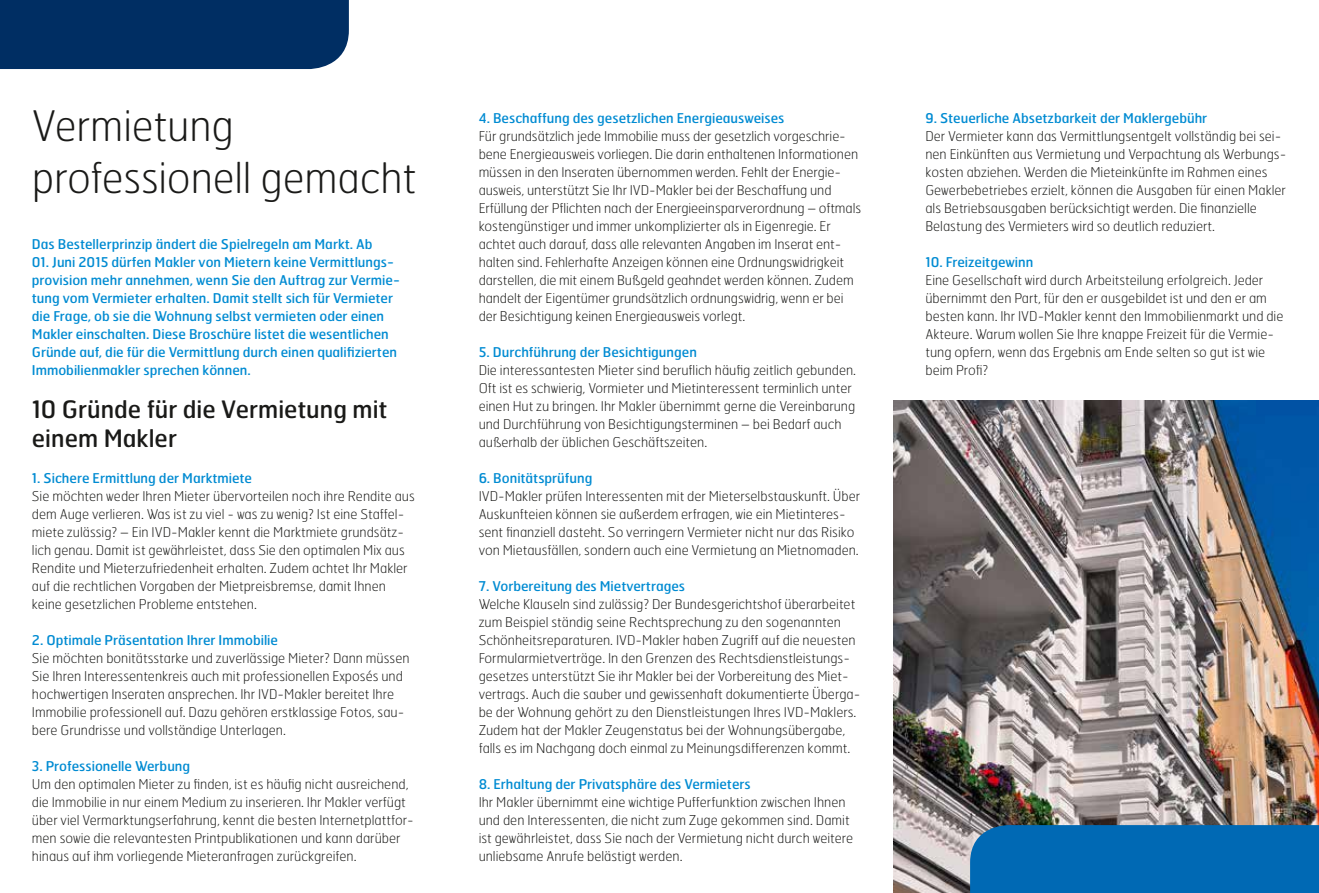
<style>
.page{position:relative;width:1319px;height:893px;background:#fff}
.page>*{position:absolute;margin:0;border:0;box-sizing:border-box;transform-origin:0 0}
.t1{font:100 42px/52.5px "Hermes";letter-spacing:-.005em;color:#1a1a18}
.t2{font:24px/28.8px "Hermes";color:#1a1a18}
.t3{font:100 13.5px/18px "Hermes";color:#1a1a18}
.t4{font:13.5px/18px "Hermes";color:#008bd2}
</style>
<div class="page">
<img style="left:893px;top:400px;width:425px;height:493px">
<div style="left:0;top:0;width:349px;height:69px;background:#002e63"></div>
<div style="left:969px;top:825px;width:349px;height:68px;background:#0069b4"></div>
<h1 class="t1" style="left:32px;top:98px;width:386px">Vermietung professionell gemacht</h1>
<p class="t4" style="left:32px;top:234px;width:342px">Das Bestellerprinzip ändert die Spielregeln am Markt. Ab</p>
<p class="t4" style="left:32px;top:252px;width:369px">01. Juni 2015 dürfen Makler von Mietern keine Vermittlungs&shy;provision mehr annehmen, wenn Sie den Auftrag zur Vermie&shy;tung vom Vermieter erhalten. Damit stellt sich für Vermieter die Frage, ob sie die Wohnung selbst vermieten oder einen Makler einschalten. Diese Broschüre listet die wesentlichen Gründe auf, die für die Vermittlung durch einen qualifizierten Immobilienmakler sprechen können.</p>
<h2 class="t2" style="left:32px;top:394px;width:357px">10 Gründe für die Vermietung mit einem Makler</h2>
<p class="t4" style="left:32px;top:469px;width:222px">1. Sichere Ermittlung der Marktmiete</p>
<p class="t3" style="left:32px;top:487px;width:384px">Sie möchten weder Ihren Mieter übervorteilen noch ihre Rendite aus dem Auge verlieren. Was ist zu viel - was zu wenig? Ist eine Staffel&shy;miete zulässig? – Ein IVD-Makler kennt die Marktmiete grundsätz&shy;lich genau. Damit ist gewährleistet, dass Sie den optimalen Mix aus Rendite und Mieterzufriedenheit erhalten. Zudem achtet Ihr Makler auf die rechtlichen Vorgaben der Mietpreisbremse, damit Ihnen keine gesetzlichen Probleme entstehen.</p>
<p class="t4" style="left:32px;top:631px;width:248px">2. Optimale Präsentation Ihrer Immobilie</p>
<p class="t3" style="left:32px;top:649px;width:379px">Sie möchten bonitätsstarke und zuverlässige Mieter? Dann müssen Sie Ihren Interessentenkreis auch mit professionellen Exposés und hochwertigen Inseraten ansprechen. Ihr IVD-Makler bereitet Ihre Immobilie professionell auf. Dazu gehören erstklassige Fotos, sau&shy;bere Grundrisse und vollständige Unterlagen.</p>
<p class="t4" style="left:32px;top:757px;width:160px">3. Professionelle Werbung</p>
<p class="t3" style="left:32px;top:775px;width:383px">Um den optimalen Mieter zu finden, ist es häufig nicht ausreichend, die Immobilie in nur einem Medium zu inserieren. Ihr Makler verfügt über viel Vermarktungserfahrung, kennt die besten Internetplattfor&shy;men sowie die relevantesten Printpublikationen und kann darüber hinaus auf ihm vorliegende Mieteranfragen zurückgreifen.</p>
<p class="t4" style="left:478px;top:109px;width:307px">4. Beschaffung des gesetzlichen Energieausweises</p>
<p class="t3" style="left:478px;top:127px;width:384px">Für grundsätzlich jede Immobilie muss der gesetzlich vorgeschrie&shy;bene Energieausweis vorliegen. Die darin enthaltenen Informationen müssen in den Inseraten übernommen werden. Fehlt der Energie&shy;ausweis, unterstützt Sie Ihr IVD-Makler bei der Beschaffung und Erfüllung der Pflichten nach der Energieeinsparverordnung – oftmals kostengünstiger und immer unkomplizierter als in Eigenregie. Er achtet auch darauf, dass alle relevanten Angaben im Inserat ent&shy;halten sind. Fehlerhafte Anzeigen können eine Ordnungswidrigkeit darstellen, die mit einem Bußgeld geahndet werden können. Zudem handelt der Eigentümer grundsätzlich ordnungswidrig, wenn er bei der Besichtigung keinen Energieausweis vorlegt.</p>
<p class="t4" style="left:478px;top:343px;width:220px">5. Durchführung der Besichtigungen</p>
<p class="t3" style="left:478px;top:361px;width:379px">Die interessantesten Mieter sind beruflich häufig zeitlich gebunden.<br>Oft ist es schwierig, Vormieter und Mietinteressent terminlich unter einen Hut zu bringen. Ihr Makler übernimmt gerne die Vereinbarung und Durchführung von Besichtigungsterminen – bei Bedarf auch außerhalb der üblichen Geschäftszeiten.</p>
<p class="t4" style="left:478px;top:469px;width:115px">6. Bonitätsprüfung</p>
<p class="t3" style="left:478px;top:487px;width:383px">IVD-Makler prüfen Interessenten mit der Mieterselbstauskunft. Über Auskunfteien können sie außerdem erfragen, wie ein Mietinteres&shy;sent finanziell dasteht. So verringern Vermieter nicht nur das Risiko von Mietausfällen, sondern auch eine Vermietung an Mietnomaden.</p>
<p class="t4" style="left:478px;top:577px;width:208px">7. Vorbereitung des Mietvertrages</p>
<p class="t3" style="left:478px;top:595px;width:383px">Welche Klauseln sind zulässig? Der Bundesgerichtshof überarbeitet zum Beispiel ständig seine Rechtsprechung zu den sogenannten Schönheitsreparaturen. IVD-Makler haben Zugriff auf die neuesten Formularmietverträge. In den Grenzen des Rechtsdienstleistungs&shy;gesetzes unterstützt Sie ihr Makler bei der Vorbereitung des Miet&shy;vertrags. Auch die sauber und gewissenhaft dokumentierte Überga&shy;be der Wohnung gehört zu den Dienstleistungen Ihres IVD-Maklers.<br>Zudem hat der Makler Zeugenstatus bei der Wohnungsübergabe, falls es im Nachgang doch einmal zu Meinungsdifferenzen kommt.</p>
<p class="t4" style="left:478px;top:775px;width:273px">8. Erhaltung der Privatsphäre des Vermieters</p>
<p class="t3" style="left:478px;top:793px;width:376px">Ihr Makler übernimmt eine wichtige Pufferfunktion zwischen Ihnen und den Interessenten, die nicht zum Zuge gekommen sind. Damit ist gewährleistet, dass Sie nach der Vermietung nicht durch weitere unliebsame Anrufe belästigt werden.</p>
<p class="t4" style="left:925px;top:108px;width:283px">9. Steuerliche Absetzbarkeit der Maklergebühr</p>
<p class="t3" style="left:925px;top:127px;width:362px">Der Vermieter kann das Vermittlungsentgelt vollständig bei sei&shy;nen Einkünften aus Vermietung und Verpachtung als Werbungs&shy;kosten abziehen. Werden die Mieteinkünfte im Rahmen eines Gewerbebetriebes erzielt, können die Ausgaben für einen Makler als Betriebsausgaben berücksichtigt werden. Die finanzielle Belastung des Vermieters wird so deutlich reduziert.</p>
<p class="t4" style="left:925px;top:252px;width:109px">10. Freizeitgewinn</p>
<p class="t3" style="left:925px;top:271px;width:359px">Eine Gesellschaft wird durch Arbeitsteilung erfolgreich. Jeder übernimmt den Part, für den er ausgebildet ist und den er am besten kann. Ihr IVD-Makler kennt den Immobilienmarkt und die Akteure. Warum wollen Sie Ihre knappe Freizeit für die Vermie&shy;tung opfern, wenn das Ergebnis am Ende selten so gut ist wie beim Profi?</p>
</div>
